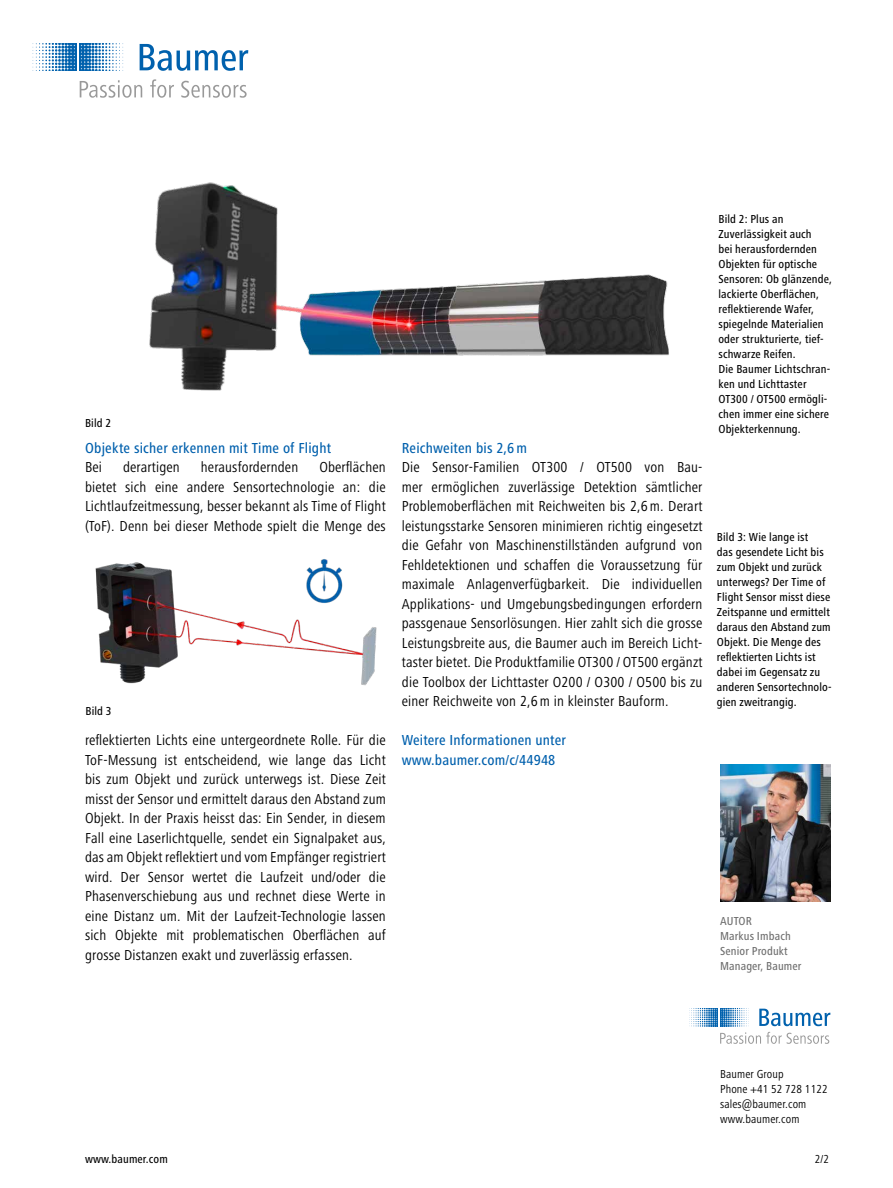
<style>
.page{position:relative;width:893px;height:1188px;background:#fff}
.page>*{position:absolute;margin:0;border:0;box-sizing:border-box;transform-origin:0 0}
.t1{font:condensed 15px/19.5px "Frutiger Next Pro";letter-spacing:.01em;color:#000;text-align:justify}
.t2{font:500 condensed 15px/19.5px "Frutiger Next Pro";letter-spacing:.01em;color:#0060ad}
.t3{font:500 condensed 12px/15px "Frutiger Next Pro";letter-spacing:.01em;color:#000}
.t4{font:condensed 12px/15px "Frutiger Next Pro";letter-spacing:.01em;color:#000}
.t5{font:500 condensed 12px/15px "Frutiger Next Pro";letter-spacing:.01em;color:#6e6e6e}
</style>
<div class="page">
<svg style="left:689px;top:1008px;width:141px;height:36px"></svg>
<img style="left:720px;top:765px;width:111px;height:136px">
<img style="left:149px;top:182px;width:520px;height:209px">
<img style="left:95px;top:559px;width:282px;height:127px">
<svg style="left:140px;top:44px;width:108px;height:27px"></svg>
<svg style="left:33px;top:44px;width:91px;height:27px"></svg>
<svg style="left:80px;top:80px;width:62px;height:18px"></svg>
<svg style="left:150px;top:79px;width:24px;height:19px"></svg>
<svg style="left:181px;top:81px;width:66px;height:17px"></svg>
<p class="t3" style="left:85px;top:415px;width:28px">Bild 2</p>
<p class="t2" style="left:85px;top:438px;width:248px">Objekte sicher erkennen mit Time of Flight</p>
<p class="t1" style="left:85px;top:457px;width:19px">Bei</p>
<p class="t1" style="left:123px;top:457px;width:58px">derartigen</p>
<p class="t1" style="left:201px;top:457px;width:99px">herausfordernden</p>
<p class="t1" style="left:85px;top:457px;width:302px;text-indent:234px">Oberflächen bietet sich eine andere Sensortechnologie an: die Lichtlaufzeitmessung, besser bekannt als Time of Flight (ToF). Denn bei dieser Methode spielt die Menge des</p>
<p class="t3" style="left:85px;top:703px;width:28px">Bild 3</p>
<p class="t1" style="left:85px;top:730px;width:302px">reflektierten Lichts eine untergeordnete Rolle. Für die ToF-Messung ist entscheidend, wie lange das Licht bis zum Objekt und zurück unterwegs ist. Diese Zeit misst der Sensor und ermittelt daraus den Abstand zum Objekt. In der Praxis heisst das: Ein Sender, in diesem Fall eine Laserlichtquelle, sendet ein Signalpaket aus, das am Objekt reflektiert und vom Empfänger registriert wird. Der Sensor wertet die Laufzeit und/oder die Phasenverschiebung aus und rechnet diese Werte in eine Distanz um. Mit der Laufzeit-Technologie lassen sich Objekte mit problematischen Oberflächen auf grosse Distanzen exakt und zuverlässig erfassen.</p>
<p class="t2" style="left:402px;top:438px;width:127px">Reichweiten bis 2,6 m</p>
<p class="t1" style="left:402px;top:457px;width:302px">Die Sensor-Familien OT300 / OT500 von Bau&shy;mer ermöglichen zuverlässige Detektion sämtlicher Problemoberflächen mit Reichweiten bis 2,6m. Derart leistungsstarke Sensoren minimieren richtig eingesetzt die Gefahr von Maschinenstillständen aufgrund von Fehldetektionen und schaffen die Voraussetzung für maximale Anlagenverfügbarkeit. Die individuellen Applikations- und Umgebungsbedingungen erfordern passgenaue Sensorlösungen. Hier zahlt sich die grosse Leistungsbreite aus, die Baumer auch im Bereich Licht&shy;taster bietet. Die Produktfamilie OT300 / OT500 ergänzt die Toolbox der Lichttaster O200 / O300 / O500 bis zu einer Reichweite von 2,6m in kleinster Bauform.</p>
<p class="t2" style="left:402px;top:730px;width:166px">Weitere Informationen unter www.baumer.com/c/44948</p>
<p class="t3" style="left:718px;top:212px;width:115px">Bild 2: Plus an<br>Zuverlässigkeit auch<br>bei herausfordernden<br>Objekten für optische<br>Sensoren: Ob glänzende, lackierte Oberflächen, reflektierende Wafer, spiegelnde Materialien oder strukturierte, tief&shy;schwarze Reifen.<br>Die Baumer Lichtschran&shy;ken und Lichttaster<br>OT300 / OT500 ermögli&shy;chen immer eine sichere<br>Objekterkennung.</p>
<p class="t3" style="left:717px;top:530px;width:116px">Bild 3: Wie lange ist<br>das gesendete Licht bis zum Objekt und zurück unterwegs? Der Time of<br>Flight Sensor misst diese<br>Zeitspanne und ermittelt daraus den Abstand zum<br>Objekt. Die Menge des reflektierten Lichts ist dabei im Gegensatz zu anderen Sensortechnolo&shy;gien zweitrangig.</p>
<p class="t5" style="left:720px;top:914px;width:83px">AUTOR<br>Markus Imbach<br>Senior Produkt<br>Manager, Baumer</p>
<p class="t4" style="left:720px;top:1066px;width:109px">Baumer Group<br>Phone +41 52 728 1122 sales@baumer.com www.baumer.com</p>
<p class="t3" style="left:85px;top:1152px;width:84px">www.baumer.com</p>
<p class="t4" style="left:815px;top:1152px;width:16px">2/2</p>
</div>
